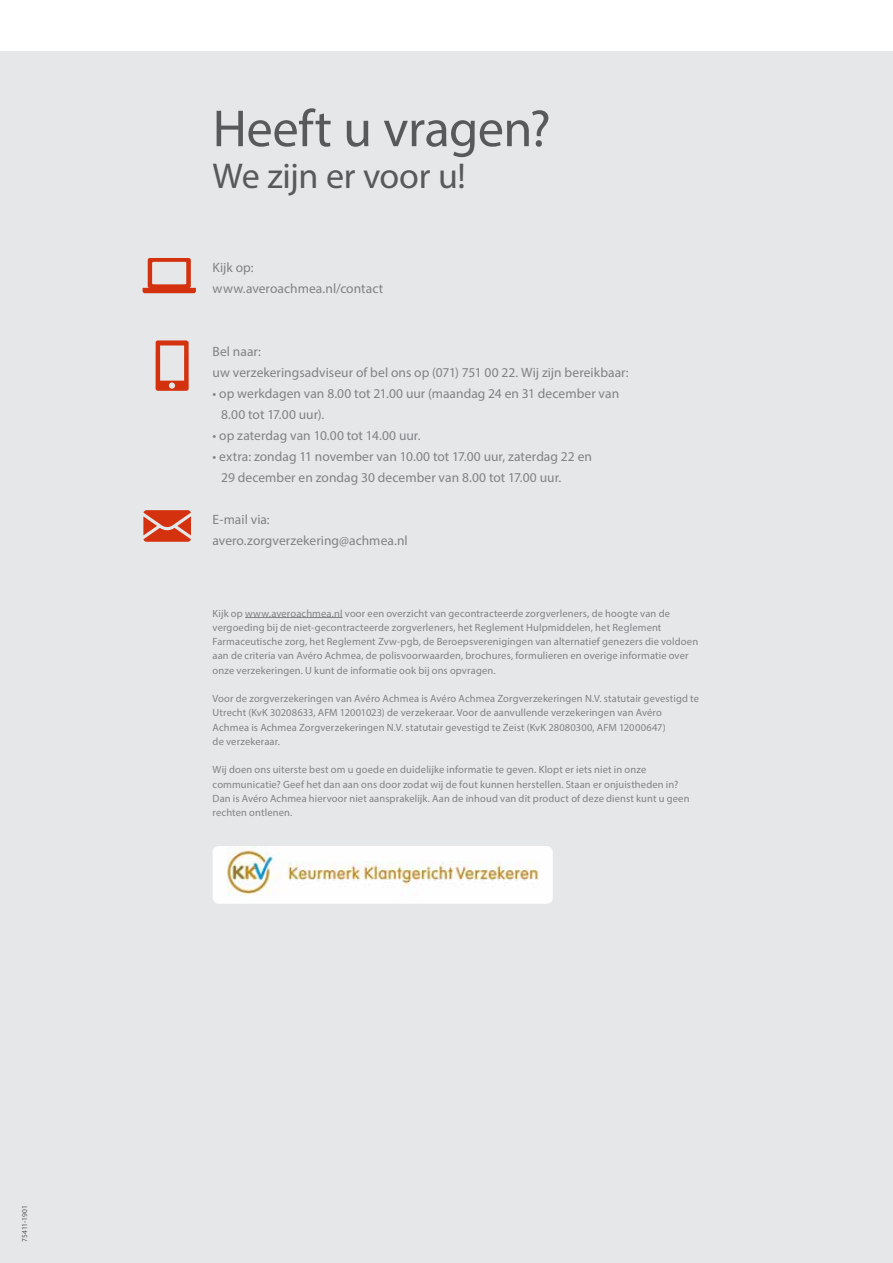
<style>
.page{position:relative;width:893px;height:1263px;background:#fff}
.page>*{position:absolute;margin:0;border:0;box-sizing:border-box;transform-origin:0 0}
.t1{font:52.5px "Myriad Pro";letter-spacing:-.01em;color:#58595b}
.t2{font:36px "Myriad Pro";letter-spacing:-.015em;color:#58595b}
.t3{font:13.5px/21px "Myriad Pro";letter-spacing:.005em;color:#808285}
.t4{font:10.5px/14.2px "Myriad Pro";letter-spacing:.015em;color:#808285}
.t5{font:7.5px "Myriad Pro";letter-spacing:-.005em;color:#58595b}
</style>
<div class="page">
<div style="left:0;top:51px;width:893px;height:1212px;background:#e6e7e8"></div>
<hr style="left:245px;top:617px;width:98px;height:1px;background:#808285">
<img style="left:213px;top:846px;width:340px;height:58px">
<svg style="left:156px;top:340px;width:33px;height:51px"></svg>
<svg style="left:143px;top:510px;width:48px;height:32px;background:#d7583e"></svg>
<svg style="left:143px;top:258px;width:53px;height:35px"></svg>
<p class="t5" style="left:20px;top:1242px;width:38px;rotate:-90deg">75411-1901</p>
<h1 class="t1" style="left:213px;top:96px;width:340px">Heeft u vragen?</h1>
<h2 class="t2" style="left:213px;top:154px;width:255px">We zijn er voor u!</h2>
<p class="t3" style="left:213px;top:257px;width:172px">Kijk op: www.averoachmea.nl/contact</p>
<p class="t3" style="left:213px;top:341px;width:418px">Bel naar:<br>uw verzekeringsadviseur of bel ons op (071) 751 00 22. Wij zijn bereikbaar:</p>
<p class="t3" style="left:221px;top:383px;width:399px;text-indent:-9px">• op werkdagen van 8.00 tot 21.00 uur (maandag 24 en 31 december van<br>8.00 tot 17.00 uur).</p>
<p class="t3" style="left:213px;top:425px;width:209px">• op zaterdag van 10.00 tot 14.00 uur.</p>
<p class="t3" style="left:221px;top:446px;width:372px;text-indent:-9px">• extra: zondag 11 november van 10.00 tot 17.00 uur, zaterdag 22 en<br>29 december en zondag 30 december van 8.00 tot 17.00 uur.</p>
<p class="t3" style="left:213px;top:509px;width:197px">E-mail via: avero.zorgverzekering@achmea.nl</p>
<p class="t4" style="left:213px;top:606px;width:487px">Kijk op www.averoachmea.nl voor een overzicht van gecontracteerde zorgverleners, de hoogte van de vergoeding bij de niet-gecontracteerde zorgverleners, het Reglement Hulpmiddelen, het Reglement Farmaceutische zorg, het Reglement Zvw-pgb, de Beroepsverenigingen van alternatief genezers die voldoen aan de criteria van Avéro Achmea, de polisvoorwaarden, brochures, formulieren en overige informatie over onze verzekeringen. U kunt de informatie ook bij ons opvragen.</p>
<p class="t4" style="left:213px;top:691px;width:488px">Voor de zorgverzekeringen van Avéro Achmea is Avéro Achmea Zorgverzekeringen N.V. statutair gevestigd te Utrecht (KvK 30208633, AFM 12001023) de verzekeraar. Voor de aanvullende verzekeringen van Avéro Achmea is Achmea Zorgverzekeringen N.V. statutair gevestigd te Zeist (KvK 28080300, AFM 12000647)<br>de verzekeraar.</p>
<p class="t4" style="left:213px;top:762px;width:478px">Wij doen ons uiterste best om u goede en duidelijke informatie te geven. Klopt er iets niet in onze communicatie? Geef het dan aan ons door zodat wij de fout kunnen herstellen. Staan er onjuistheden in?<br>Dan is Avéro Achmea hiervoor niet aansprakelijk. Aan de inhoud van dit product of deze dienst kunt u geen rechten ontlenen.</p>
</div>
